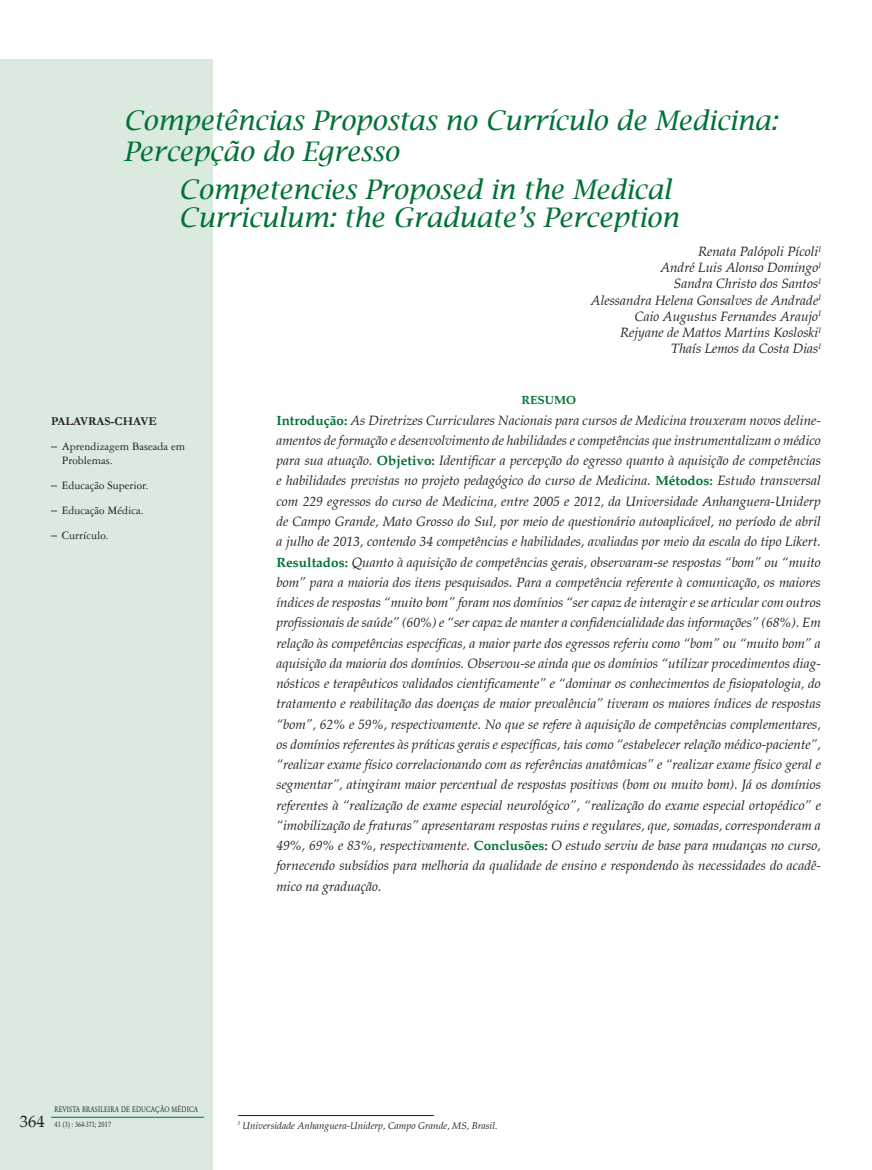
<style>
.page{position:relative;width:872px;height:1170px;background:#fff}
.page>*{position:absolute;margin:0;border:0;box-sizing:border-box;transform-origin:0 0}
.t1{font:italic 27px/31.5px "Lucida Bright";color:#007236}
.t2{font:italic 13.5px/20.2px "Palton";color:#231f20;text-align:right}
.t3{font:12px/14.4px "Garamond 3 LT Std";color:#231f20}
.t4{font:700 12px "Garamond";color:#231f20}
.t5{font:700 12px "Palton";color:#007236}
.t6{font:italic 9.75px "Palton";color:#231f20}
.t7{font:8.25px/15px "Garamond";letter-spacing:.03em;color:#231f20;scale:.8 1}
.s1{font-family:"Palton Roman"}
.s2{font-weight:700;font-style:normal;color:#007236}
.s3{font-family:"Palton Roman";font-size:16.5px}
</style>
<div class="page">
<div style="left:0;top:60px;width:213px;height:1109px;background:#dbeadf"></div>
<hr style="left:51px;top:1116px;width:153px;height:1px;background:#007236">
<hr style="left:238px;top:1115px;width:196px;height:1px;background:#231f20">
<h1 class="t1" style="left:123px;top:104px;width:656px">Competências Propostas no Currículo de Medicina:<br>Percepção do Egresso</h1>
<h1 class="t1" style="left:179px;top:174px;width:501px;line-height:28.5px">Competencies Proposed in the Medical<br>Curriculum: the Graduate’s Perception</h1>
<p class="t2" style="left:591px;top:243px;width:231px;line-height:16.2px">Renata Palópoli Pícoli<sup>I<br></sup>André Luis Alonso Domingo<sup>I<br></sup>Sandra Christo dos Santos<sup>I<br></sup>Alessandra Helena Gonsalves de Andrade<sup>I<br></sup>Caio Augustus Fernandes Araujo<sup>I<br></sup>Rejyane de Mattos Martins Kosloski<sup>I<br></sup>Thaís Lemos da Costa Dias<sup>I</sup></p>
<p class="t4" style="left:51px;top:413px;width:107px">PALAVRAS-CHAVE</p>
<p class="t3" style="left:62px;top:439px;width:125px;text-indent:-11px"><span class="s1">–</span> Aprendizagem Baseada em<br>Problemas.</p>
<p class="t3" style="left:51px;top:478px;width:99px"><span class="s1">–</span> Educação Superior.</p>
<p class="t3" style="left:51px;top:503px;width:94px"><span class="s1">–</span> Educação Médica.</p>
<p class="t3" style="left:51px;top:528px;width:59px"><span class="s1">–</span> Currículo.</p>
<p class="t5" style="left:521px;top:393px;width:10px">RESUM</p>
<p class="t5" style="left:566px;top:393px;width:11px">O</p>
<p class="t2" style="left:276px;top:410px;width:546px;text-align:justify"><span class="s2">Introdução:</span> As Diretrizes Curriculares Nacionais para cursos de Medicina trouxeram novos deline&shy;amentos de formação e desenvolvimento de habilidades e competências que instrumentalizam o médico para sua atuação. <span class="s2">Objetivo:</span> Identificar a percepção do egresso quanto à aquisição de competências e habilidades previstas no projeto pedagógico do curso de Medicina. <span class="s2">Métodos:</span> Estudo transversal com 229 egressos do curso de Medicina, entre 2005 e 2012, da Universidade Anhanguera-Uniderp de Campo Grande, Mato Grosso do Sul, por meio de questionário autoaplicável, no período de abril a julho de 2013, contendo 34 competências e habilidades, avaliadas por meio da escala do tipo Likert.<br><span class="s2">Resultados:</span> Quanto à aquisição de competências gerais, observaram-se respostas “bom” ou “muito bom” para a maioria dos itens pesquisados. Para a competência referente à comunicação, os maiores índices de respostas “muito bom” foram nos domínios “ser capaz de interagir e se articular com outros profissionais de saúde” (60%) e “ser capaz de manter a confidencialidade das informações” (68%). Em relação às competências específicas, a maior parte dos egressos referiu como “bom” ou “muito bom” a aquisição da maioria dos domínios. Observou-se ainda que os domínios “utilizar procedimentos diag&shy;nósticos e terapêuticos validados cientificamente” e “dominar os conhecimentos de fisiopatologia, do tratamento e reabilitação das doenças de maior prevalência” tiveram os maiores índices de respostas “bom”, 62% e 59%, respectivamente. No que se refere à aquisição de competências complementares, os domínios referentes às práticas gerais e específicas, tais como “estabelecer relação médico-paciente”, “realizar exame físico correlacionando com as referências anatômicas” e “realizar exame físico geral e segmentar”, atingiram maior percentual de respostas positivas (bom ou muito bom). Já os domínios referentes à “realização de exame especial neurológico”, “realização do exame especial ortopédico” e “imobilização de fraturas” apresentaram respostas ruins e regulares, que, somadas, corresponderam a 49%, 69% e 83%, respectivamente. <span class="s2">Conclusões:</span> O estudo serviu de base para mudanças no curso, fornecendo subsídios para melhoria da qualidade de ensino e respondendo às necessidades do acadê&shy;mico na graduação.</p>
<p class="t7" style="left:20px;top:1101px;width:224px;text-indent:35px">REVISTA BRASILEIRA DE EDUCAÇÃO MÉDICA<br><span class="s3">364</span> 41 (3) : 364-371; 2017</p>
<p class="t6" style="left:238px;top:1119px;width:261px"><sup>I</sup> Universidade Anhanguera-Uniderp, Campo Grande, MS, Brasil.</p>
</div>
